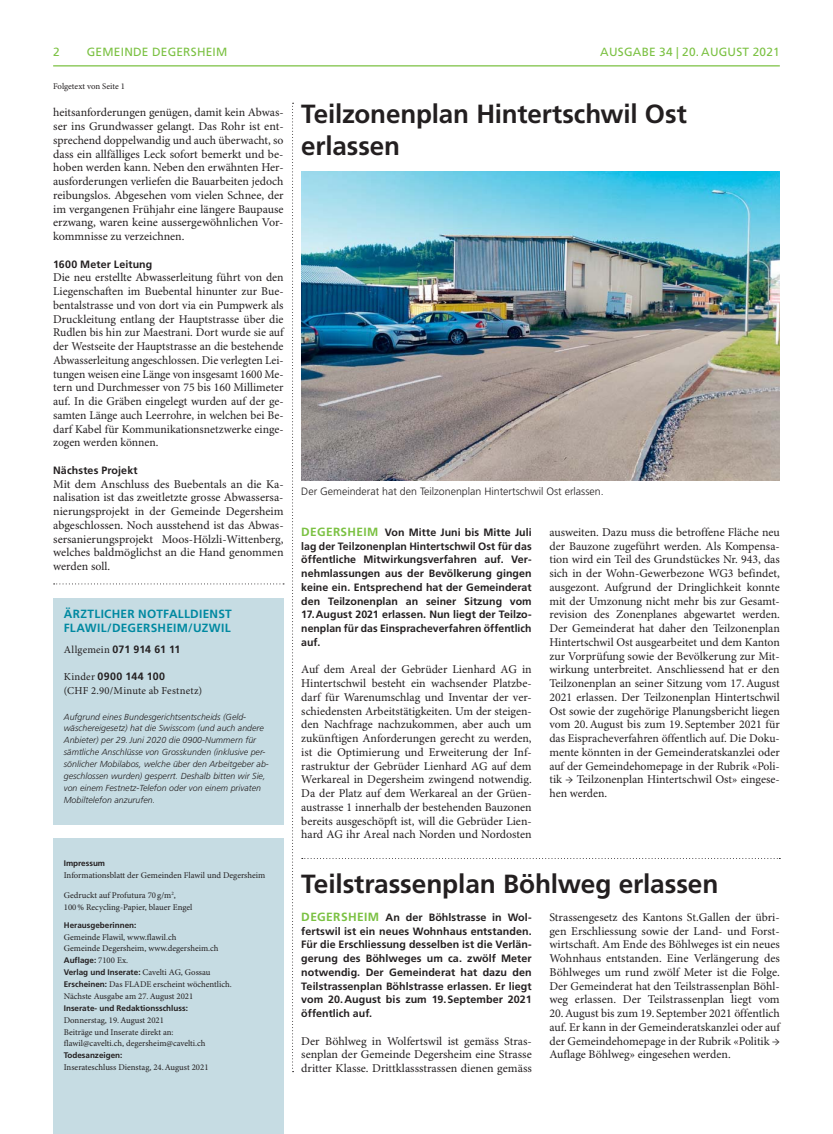
<style>
.page{position:relative;width:833px;height:1134px;background:#fff}
.page>*{position:absolute;margin:0;border:0;box-sizing:border-box;transform-origin:0 0}
.t1{font:700 26.25px/31.2px "Frutiger LT Std";letter-spacing:-.005em;color:#231f20}
.t2{font:11.88px/13.8px "Minion Pro";color:#231f20;text-align:justify}
.t3{font:700 11.88px/13.8px "Frutiger LT Std";letter-spacing:.025em;color:#0089a1}
.t4{font:11.88px "Frutiger LT Std";letter-spacing:.02em;color:#7bc142}
.t5{font:700 10.62px/13.8px "Frutiger LT Std";letter-spacing:.005em;color:#231f20;text-align:justify}
.t6{font:300 10.62px "Frutiger LT Std";color:#231f20}
.t7{font:10.62px "Minion Pro";letter-spacing:.025em;color:#231f20}
.t8{font:700 10.62px "Frutiger LT Std";letter-spacing:.04em;color:#231f20}
.t9{font:8.75px/11.9px "Minion Pro";color:#231f20}
.t10{font:italic 300 8.75px/11.9px "Frutiger LT Std";letter-spacing:.005em;color:#231f20}
.t11{font:700 8.12px/11.9px "Frutiger LT Std";color:#231f20}
.s1{font-family:"Minion Pro";font-weight:400}
.s2{font-family:"Minion Pro";font-weight:400;font-size:8.75px}
.s3{font-family:"Frutiger LT Std";font-weight:700;font-size:8.12px}
.s4{font-size:11.88px;color:#7bc142}
</style>
<div class="page">
<hr style="left:53px;top:65px;width:727px;height:1px;background:#7bc142">
<svg style="left:292px;top:103px;width:1px;height:969px"></svg>
<svg style="left:302px;top:858px;width:478px;height:1px"></svg>
<div style="left:53px;top:838px;width:230px;height:296px;background:#c6dce3"></div>
<svg style="left:54px;top:583px;width:230px;height:1px"></svg>
<div style="left:53px;top:598px;width:230px;height:226px;background:#c6dce3"></div>
<img style="left:301px;top:172px;width:479px;height:309px">
<p class="t4" style="left:53px;top:46px;width:8px">2</p>
<p class="t4" style="left:87px;top:46px;width:142px">GEMEINDE DEGERSHEIM</p>
<p class="t4" style="left:600px;top:46px;width:181px">AUSGABE 34 | 20. AUGUST 2021</p>
<p class="t9" style="left:53px;top:81px;width:73px">Folgetext von Seite 1</p>
<p class="t2" style="left:53px;top:107px;width:232px">heitsanforderungen genügen, damit kein Abwas&shy;ser ins Grundwasser gelangt. Das Rohr ist ent&shy;sprechend doppelwandig und auch überwacht, so dass ein allfälliges Leck sofort bemerkt und be&shy;hoben werden kann. Neben den erwähnten Her&shy;ausforderungen verliefen die Bauarbeiten jedoch reibungslos. Abgesehen vom vielen Schnee, der im vergangenen Frühjahr eine längere Baupause erzwang, waren keine aussergewöhnlichen Vor&shy;kommnisse zu verzeichnen.</p>
<p class="t5" style="left:53px;top:258px;width:101px">1600 Meter Leitung</p>
<p class="t2" style="left:53px;top:272px;width:232px">Die neu erstellte Abwasserleitung führt von den Liegenschaften im Buebental hinunter zur Bue&shy;bentalstrasse und von dort via ein Pumpwerk als Druckleitung entlang der Hauptstrasse über die Rudlen bis hin zur Maestrani. Dort wurde sie auf der Westseite der Hauptstrasse an die bestehende Abwasserleitung angeschlossen. Die verlegten Lei&shy;tungen weisen eine Länge von insgesamt 1600 Me&shy;tern und Durchmesser von 75 bis 160 Millimeter auf. In die Gräben eingelegt wurden auf der ge&shy;samten Länge auch Leerrohre, in welchen bei Be&shy;darf Kabel für Kommunikationsnetzwerke einge&shy;zogen werden können.</p>
<p class="t5" style="left:53px;top:464px;width:86px">Nächstes Projekt</p>
<p class="t2" style="left:53px;top:478px;width:232px">Mit dem Anschluss des Buebentals an die Ka&shy;nalisation ist das zweitletzte grosse Abwassersa&shy;nierungsprojekt in der Gemeinde Degersheim abgeschlossen. Noch ausstehend ist das Abwas&shy;sersanierungsprojekt Moos-Hölzli-Wittenberg, welches baldmöglichst an die Hand genommen werden soll.</p>
<p class="t3" style="left:64px;top:608px;width:170px">ÄRZTLICHER NOTFALLDIENST<br>FLAWIL/DEGERSHEIM/UZWIL</p>
<p class="t5" style="left:64px;top:643px;width:118px"><span class="s1">Allgemein</span> 071 914 61 11</p>
<p class="t8" style="left:64px;top:671px;width:103px"><span class="s1">Kinder</span> 0900 144 100</p>
<p class="t7" style="left:64px;top:686px;width:140px">(CHF 2.90/Minute ab Festnetz)</p>
<p class="t10" style="left:64px;top:711px;width:206px">Aufgrund eines Bundesgerichtsentscheids (Geld&shy;wäschereigesetz) hat die Swisscom (und auch andere Anbieter) per 29. Juni 2020 die 0900-Nummern für sämtliche Anschlüsse von Grosskunden (inklusive per&shy;sönlicher Mobilabos, welche über den Arbeitgeber ab&shy;geschlossen wurden) gesperrt. Deshalb bitten wir Sie, von einem Festnetz-Telefon oder von einem privaten Mobiltelefon anzurufen.</p>
<p class="t11" style="left:64px;top:857px;width:43px">Impressum</p>
<p class="t9" style="left:64px;top:870px;width:203px">Informationsblatt der Gemeinden Flawil und Degersheim</p>
<p class="t9" style="left:64px;top:890px;width:130px">Gedruckt auf Profutura 70 g/m<sup>2</sup>,<br>100 % Recycling-Papier, blauer Engel</p>
<p class="t11" style="left:64px;top:919px;width:74px">Herausgeberinnen:</p>
<p class="t9" style="left:64px;top:931px;width:156px">Gemeinde Flawil, www.flawil.ch<br>Gemeinde Degersheim, www.degersheim.ch</p>
<p class="t11" style="left:64px;top:955px;width:148px">Auflage: <span class="s2">7100 Ex.<br></span>Verlag und Inserate: <span class="s2">Cavelti AG, Gossau</span></p>
<p class="t9" style="left:64px;top:979px;width:169px"><span class="s3">Erscheinen:</span> Das FLADE erscheint wöchentlich.<br>Nächste Ausgabe am 27. August 2021</p>
<p class="t11" style="left:64px;top:1002px;width:126px">Inserate- und Redaktionsschluss:</p>
<p class="t9" style="left:64px;top:1015px;width:143px">Donnerstag, 19. August 2021<br>Beiträge und Inserate direkt an: flawil@cavelti.ch, degersheim@cavelti.ch</p>
<p class="t11" style="left:64px;top:1050px;width:60px">Todesanzeigen:</p>
<p class="t9" style="left:64px;top:1062px;width:146px">Inserateschluss Dienstag, 24. August 2021</p>
<h1 class="t1" style="left:301px;top:100px;width:387px">Teilzonenplan Hintertschwil Ost erlassen</h1>
<p class="t6" style="left:301px;top:486px;width:304px">Der Gemeinderat hat den Teilzonenplan Hintertschwil Ost erlassen.</p>
<p class="t5" style="left:301px;top:526px;width:232px"><span class="s4">DEGERSHEIM</span> Von Mitte Juni bis Mitte Juli lag der Teilzonenplan Hintertschwil Ost für das öffentliche Mitwirkungsverfahren auf. Ver&shy;nehmlassungen aus der Bevölkerung gingen keine ein. Entsprechend hat der Gemeinderat den Teilzonenplan an seiner Sitzung vom</p>
<p class="t5" style="left:301px;top:608px;width:232px">17. August 2021 erlassen. Nun liegt der Teilzo&shy;nenplan für das Einspracheverfahren öffentlich auf.</p>
<p class="t2" style="left:301px;top:664px;width:232px">Auf dem Areal der Gebrüder Lienhard AG in Hintertschwil besteht ein wachsender Platzbe&shy;darf für Warenumschlag und Inventar der ver&shy;schiedensten Arbeitstätigkeiten. Um der steigen&shy;den Nachfrage nachzukommen, aber auch um zukünftigen Anforderungen gerecht zu werden, ist die Optimierung und Erweiterung der Inf&shy;rastruktur der Gebrüder Lienhard AG auf dem Werkareal in Degersheim zwingend notwendig.<br>Da der Platz auf dem Werkareal an der Grüen&shy;austrasse 1 innerhalb der bestehenden Bauzonen bereits ausgeschöpft ist, will die Gebrüder Lien&shy;hard AG ihr Areal nach Norden und Nordosten</p>
<p class="t2" style="left:549px;top:526px;width:232px">ausweiten. Dazu muss die betroffene Fläche neu der Bauzone zugeführt werden. Als Kompensa&shy;tion wird ein Teil des Grundstückes Nr. 943, das sich in der Wohn-Gewerbezone WG3 befindet, ausgezont. Aufgrund der Dringlichkeit konnte mit der Umzonung nicht mehr bis zur Gesamt&shy;revision des Zonenplanes abgewartet werden.<br>Der Gemeinderat hat daher den Teilzonenplan Hintertschwil Ost ausgearbeitet und dem Kanton zur Vorprüfung sowie der Bevölkerung zur Mit&shy;wirkung unterbreitet. Anschliessend hat er den Teilzonenplan an seiner Sitzung vom 17. August 2021 erlassen. Der Teilzonenplan Hintertschwil Ost sowie der zugehörige Planungsbericht liegen vom 20. August bis zum 19. September 2021 für das Eispracheverfahren öffentlich auf. Die Doku&shy;mente könnten in der Gemeinderatskanzlei oder auf der Gemeindehomepage in der Rubrik «Poli&shy;tik → Teilzonenplan Hintertschwil Ost» eingese&shy;hen werden.</p>
<h1 class="t1" style="left:301px;top:870px;width:419px">Teilstrassenplan Böhlweg erlassen</h1>
<p class="t5" style="left:301px;top:911px;width:232px"><span class="s4">DEGERSHEIM</span> An der Böhlstrasse in Wol&shy;fertswil ist ein neues Wohnhaus entstanden.<br>Für die Erschliessung desselben ist die Verlän&shy;gerung des Böhlweges um ca. zwölf Meter notwendig. Der Gemeinderat hat dazu den Teilstrassenplan Böhlstrasse erlassen. Er liegt vom 20. August bis zum 19. September 2021 öffentlich auf.</p>
<p class="t2" style="left:301px;top:1035px;width:232px">Der Böhlweg in Wolfertswil ist gemäss Stras&shy;senplan der Gemeinde Degersheim eine Strasse dritter Klasse. Drittklassstrassen dienen gemäss</p>
<p class="t2" style="left:549px;top:911px;width:232px">Strassengesetz des Kantons St.Gallen der übri&shy;gen Erschliessung sowie der Land- und Forst&shy;wirtschaft. Am Ende des Böhlweges ist ein neues Wohnhaus entstanden. Eine Verlängerung des Böhlweges um rund zwölf Meter ist die Folge.<br>Der Gemeinderat hat den Teilstrassenplan Böhl&shy;weg erlassen. Der Teilstrassenplan liegt vom</p>
<p class="t2" style="left:549px;top:1007px;width:232px">20. August bis zum 19. September 2021 öffentlich auf. Er kann in der Gemeinderatskanzlei oder auf der Gemeindehomepage in der Rubrik «Politik → Auflage Böhlweg» eingesehen werden.</p>
</div>
